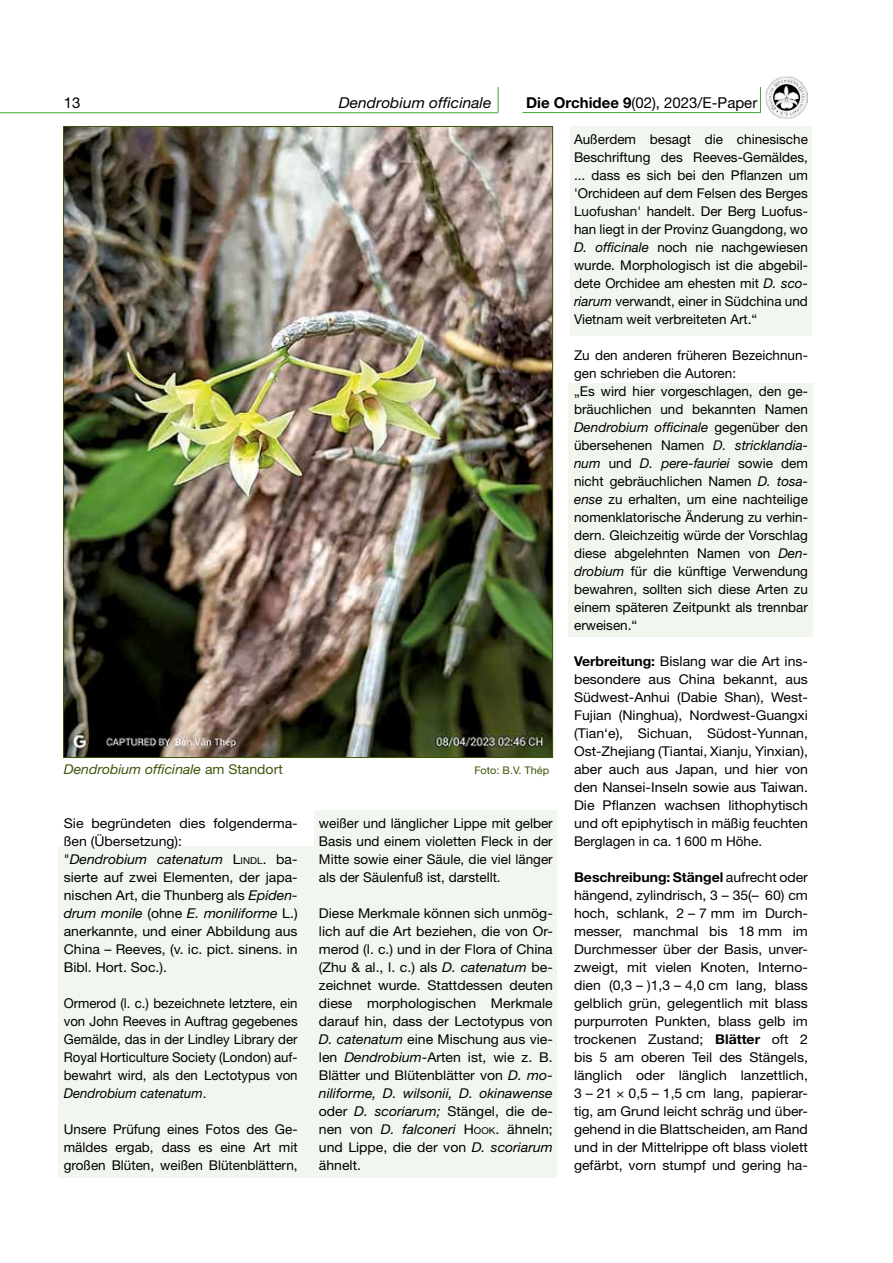
<style>
.page{position:relative;width:893px;height:1263px;background:#fff}
.page>*{position:absolute;margin:0;border:0;box-sizing:border-box;transform-origin:0 0}
.t1{font:15px "Helvetica Neue";color:#000}
.t2{font:italic 15px "Helvetica Neue";color:#000;scale:1.04 1}
.t3{font:13.5px/18px "Helvetica Neue";color:#000;text-align:justify;scale:1.04 1}
.t4{font:13.5px/18px "Helvetica Neue";color:#000;text-align:justify}
.t5{font:italic 13.5px "Helvetica Neue";color:#3e560a;scale:1.04 1}
.t6{font:10.5px "Helvetica Neue";color:#3e560a;scale:1.04 1}
.s1{font-weight:700}
.s2{font-style:normal}
.s3{font-style:italic}
.s4{font-style:inherit}
.s5{font-size:9.45px}
.s6{color:#080c0c}
.s7{font-style:italic;color:#080c0c}
</style>
<div class="page">
<div style="left:568px;top:383px;width:245px;height:254px;background:#f1f6ee"></div>
<div style="left:570px;top:126px;width:241px;height:210px;background:#f1f6ee"></div>
<div style="left:315px;top:810px;width:242px;height:36px;background:#f1f6ee"></div>
<div style="left:59px;top:846px;width:498px;height:332px;background:#f1f6ee"></div>
<img style="left:765px;top:77px;width:43px;height:41px">
<hr style="left:0;top:113px;width:498px;height:1px;background:#3fa535">
<svg style="left:498px;top:87px;width:1px;height:26px"></svg>
<hr style="left:523px;top:112px;width:238px;height:1px;background:#3fa535">
<svg style="left:760px;top:87px;width:1px;height:26px"></svg>
<img style="left:65px;top:128px;width:486px;height:628px">
<p class="t1" style="left:64px;top:94px;width:18px">13</p>
<p class="t2" style="left:339px;top:94px;width:148px">Dendrobium officinale</p>
<p class="t1" style="left:526px;top:94px;width:233px"><span class="s1">Die Orchidee 9</span>(02), 2023/E-Paper</p>
<p class="t5" style="left:64px;top:761px;width:212px">Dendrobium officinale <span class="s2">am Standort</span></p>
<p class="t6" style="left:474px;top:764px;width:73px">Foto: B.V. Thép</p>
<p class="t3" style="left:64px;top:814px;width:226px;text-align:left">Sie begründeten dies folgenderma&shy;ßen (Übersetzung):<br>"<span class="s3">Dendrobium catenatum</span> <span class="s4">L</span><span class="s5">INDL</span><span class="s4">.</span> ba&shy;sierte auf zwei Elementen, der japa&shy;nischen Art, die Thunberg als <span class="s3">Epiden&shy;drum monile</span> (ohne <span class="s3">E. moniliforme</span> <span class="s4">L</span>.) anerkannte, und einer Abbildung aus<br>China – Reeves, (v. ic. pict. sinens. in<br>Bibl. Hort. Soc.).</p>
<p class="t4" style="left:64px;top:994px;width:235px">Ormerod (l. c.) bezeichnete letztere, ein von John Reeves in Auftrag gegebenes Gemälde, das in der Lindley Library der Royal Horticulture Society (London) auf&shy;bewahrt wird, als den Lectotypus von <span class="s3">Dendrobium catenatum</span>.</p>
<p class="t4" style="left:64px;top:1120px;width:235px">Unsere Prüfung eines Fotos des Ge&shy;mäldes ergab, dass es eine Art mit großen Blüten, weißen Blütenblättern,</p>
<p class="t4" style="left:319px;top:814px;width:235px">weißer und länglicher Lippe mit gelber Basis und einem violetten Fleck in der Mitte sowie einer Säule, die viel länger als der Säulenfuß ist, darstellt.</p>
<p class="t3" style="left:319px;top:904px;width:226px">Diese Merkmale können sich unmög&shy;lich auf die Art beziehen, die von Or&shy;merod (l. c.) und in der Flora of China (Zhu &amp; al., l. c.) als <span class="s3">D. catenatum</span> be&shy;zeichnet wurde. Stattdessen deuten diese morphologischen Merkmale darauf hin, dass der Lectotypus von <span class="s3">D. catenatum</span> eine Mischung aus vie&shy;len <span class="s3">Dendrobium</span>-Arten ist, wie z. B.<br>Blätter und Blütenblätter von <span class="s3">D. mo&shy;niliforme, D. wilsonii, D. okinawense </span>oder <span class="s3">D. scoriarum;</span> Stängel, die de&shy;nen von <span class="s3">D. falconeri</span> <span class="s4">H</span> <span class="s5">OOK</span>. ähneln; und Lippe, die der von <span class="s3">D. scoriarum </span>ähnelt.</p>
<p class="t4" style="left:574px;top:130px;width:235px">Außerdem besagt die chinesische Beschriftung des Reeves-Gemäldes, ... dass es sich bei den Pflanzen um 'Orchideen auf dem Felsen des Berges <span class="s6">Luofushan'</span> handelt. Der Berg Luofus&shy;han liegt in der Provinz Guangdong, wo <span class="s3">D. officinale</span> noch nie nachgewiesen wurde. Morphologisch ist die abgebil&shy;dete Orchidee am ehesten mit <span class="s3">D. sco&shy;riarum</span> verwandt, einer in Südchina und Vietnam weit verbreiteten Art.“</p>
<p class="t4" style="left:574px;top:346px;width:235px;text-align:left">Zu den anderen früheren Bezeichnun&shy;gen schrieben die Autoren:<br>„Es wird hier vorgeschlagen, den ge&shy;bräuchlichen und bekannten Namen <span class="s3">Dendrobium officinale</span> gegenüber den übersehenen Namen <span class="s7">D.</span> <span class="s3">stricklandia&shy;num</span> und <span class="s3">D. pere-fauriei</span> sowie dem nicht gebräuchlichen Namen <span class="s3">D. tosa&shy;ense</span> zu erhalten, um eine nachteilige nomenklatorische Änderung zu verhin&shy;dern. Gleichzeitig würde der Vorschlag diese abgelehnten Namen von <span class="s3">Den&shy;drobium</span> für die künftige Verwendung bewahren, sollten sich diese Arten zu einem späteren Zeitpunkt als trennbar erweisen.“</p>
<p class="t3" style="left:574px;top:652px;width:226px"><span class="s1">Verbreitung:</span> Bislang war die Art ins&shy;besondere aus China bekannt, aus Südwest-Anhui (Dabie Shan), West-Fujian (Ninghua), Nordwest-Guangxi (Tian‘e), Sichuan, Südost-Yunnan, Ost-Zhejiang (Tiantai, Xianju, Yinxian), aber auch aus Japan, und hier von den Nansei-Inseln sowie aus Taiwan.<br>Die Pflanzen wachsen lithophytisch und oft epiphytisch in mäßig feuchten Berglagen in ca. 1600 m Höhe.</p>
<p class="t3" style="left:574px;top:868px;width:226px"><span class="s1">Beschreibung: Stängel</span> aufrecht oder hängend, zylindrisch, 3 – 35(– 60) cm hoch, schlank, 2 – 7 mm im Durch&shy;messer, manchmal bis 18 mm im Durchmesser über der Basis, unver&shy;zweigt, mit vielen Knoten, Interno&shy;dien (0,3 – )1,3 – 4,0 cm lang, blass gelblich grün, gelegentlich mit blass purpurroten Punkten, blass gelb im trockenen Zustand; <span class="s1">Blätter</span> oft 2 bis 5 am oberen Teil des Stängels, länglich oder länglich lanzettlich, 3 – 21 × 0,5 – 1,5 cm lang, papierar&shy;tig, am Grund leicht schräg und über&shy;gehend in die Blattscheiden, am Rand und in der Mittelrippe oft blass violett gefärbt, vorn stumpf und gering <span class="s6">ha-</span></p>
</div>
